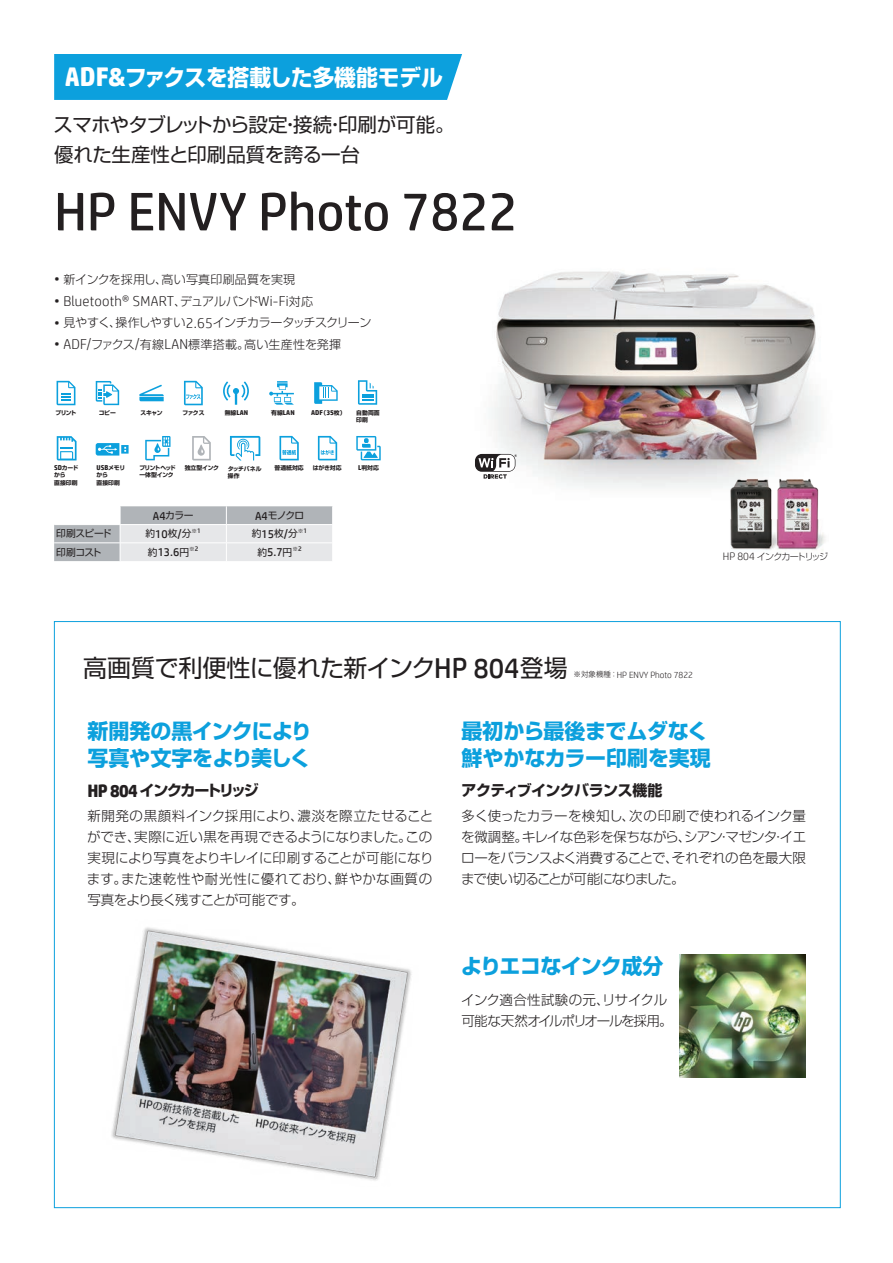
<style>
.page{position:relative;width:893px;height:1263px;background:#fff}
.page>*{position:absolute;margin:0;border:0;box-sizing:border-box;transform-origin:0 0}
.t1{font:54px "HP Simplified";color:#231f20}
.f_bottum_catch{font:24px "Shin Go Pro";letter-spacing:-.01em;color:#231f20}
.t2{font:700 22.5px "Shin Go Pro";letter-spacing:-.01em;color:#fff}
.f_bottum_catch-2{font:700 21px "Shin Go Pro";letter-spacing:-.03em;color:#0ca0dd}
.f_bottum_catch-3{font:700 21px "Shin Go Pro";color:#0ca0dd}
.t3{font:19.5px "Shin Go Pro";letter-spacing:-.03em;color:#231f20}
.f_bottum_catch-4{font:700 15px "Shin Go Pro";letter-spacing:-.115em;color:#231f20}
.f_bottum_catch-5{font:700 15px "Shin Go Pro";letter-spacing:-.045em;color:#231f20}
.f_bottum_catch-6{font:300 14.4px "HP Simplified";letter-spacing:.015em;color:#231f20}
.f_bottum_catch-7{font:300 13.5px/21px "Shin Go Pro";letter-spacing:-.025em;color:#231f20;text-align:justify}
.f_bottum_catch-8{font:300 13.5px/21px "Shin Go Pro";letter-spacing:-.045em;color:#231f20}
.f_bottum_catch-9{font:300 12px "Shin Go Pro";letter-spacing:.02em;color:#231f20}
.f_bottum_catch-10{font:300 12px "Shin Go Pro";letter-spacing:-.045em;color:#231f20}
.product_column_catch{font:11.7px "HP Simplified";color:#231f20}
.product_column_catch-2{font:9.75px "Shin Go Pro";letter-spacing:-.065em;color:#231f20}
.f_bottum_catch-11{font:300 9px "HP Simplified";color:#231f20}
.f_bottum_catch-12{font:300 9px "Shin Go Pro";letter-spacing:-.125em;color:#231f20}
.product_column_catch-3{font:700 7.05px "HP Simplified";color:#231f20}
.product_column_catch-4{font:700 5.85px "Shin Go Pro";letter-spacing:-.015em;color:#231f20}
.product_column_catch-5{font:700 5.85px "Shin Go Pro";letter-spacing:-.095em;color:#231f20}
.product_column_catch-6{font:5.7px "Shin Go Pro";color:#231f20}
.s1{font-family:"HP Simplified";font-size:27px}
.s2{font-family:"HP Simplified";font-size:14.4px}
.s3{font-family:"Shin Go Pro";font-size:12px}
.s4{font-family:"Shin Go Pro";font-size:5.85px}
.s5{font-family:"HP Simplified";font-size:7.05px}
.s6{font-family:"HP Simplified";font-size:11.7px}
.s7{font-family:"HP Simplified";font-size:6.75px}
.s8{font-family:"Shin Go Pro";font-size:9.75px}
.s9{font-family:"HP Simplified";font-size:10.8px}
.s10{font-family:"HP Simplified";font-size:28.8px}
.s11{font-family:"Shin Go Pro";font-size:7.5px}
.s12{font-family:"HP Simplified";font-size:18px}
</style>
<div class="page">
<img style="left:475px;top:271px;width:343px;height:217px">
<img style="left:721px;top:476px;width:104px;height:75px">
<svg style="left:54px;top:506px;width:279px;height:55px;background:#d3d5d8"></svg>
<svg style="left:314px;top:382px;width:24px;height:22px"></svg>
<svg style="left:184px;top:381px;width:19px;height:24px"></svg>
<div style="left:54px;top:54px;width:408px;height:46px;background:#0ca0dd"></div>
<svg style="left:223px;top:381px;width:26px;height:24px"></svg>
<svg style="left:96px;top:381px;width:23px;height:24px"></svg>
<svg style="left:139px;top:385px;width:25px;height:16px"></svg>
<svg style="left:57px;top:381px;width:18px;height:24px"></svg>
<svg style="left:230px;top:436px;width:30px;height:24px"></svg>
<svg style="left:358px;top:380px;width:19px;height:25px"></svg>
<svg style="left:356px;top:436px;width:25px;height:24px"></svg>
<svg style="left:279px;top:436px;width:20px;height:24px"></svg>
<svg style="left:318px;top:436px;width:19px;height:24px"></svg>
<svg style="left:145px;top:436px;width:26px;height:24px"></svg>
<div style="left:475px;top:454px;width:40px;height:18px;background:#231f20;border-radius:7px"></div>
<svg style="left:478px;top:454px;width:39px;height:25px"></svg>
<svg style="left:269px;top:381px;width:25px;height:24px"></svg>
<svg style="left:192px;top:436px;width:19px;height:24px"></svg>
<svg style="left:96px;top:443px;width:33px;height:13px"></svg>
<svg style="left:57px;top:436px;width:20px;height:24px"></svg>
<img style="left:680px;top:954px;width:126px;height:123px">
<img style="left:111px;top:927px;width:301px;height:254px">
<p class="t2" style="left:65px;top:59px;width:380px"><span class="s1">ADF&amp;</span>ファクスを搭載した多機能モデル</p>
<p class="t3" style="left:54px;top:109px;width:403px">スマホやタブレットから設定・接続・印刷が可能。</p>
<p class="t3" style="left:54px;top:139px;width:307px">優れた生産性と印刷品質を誇る一台</p>
<p class="t1" style="left:54px;top:176px;width:464px">HP ENVY Photo 7822</p>
<p class="f_bottum_catch-9" style="left:54px;top:270px;width:243px"><span class="s2">•</span> 新インクを採用し、高い写真印刷品質を実現</p>
<p class="f_bottum_catch-6" style="left:54px;top:292px;width:260px">• Bluetooth® SMART<span class="s3">、デュアルバンド</span>Wi-Fi<span class="s3">対応</span></p>
<p class="f_bottum_catch-10" style="left:54px;top:313px;width:319px"><span class="s2">•</span> 見やすく、操作しやすい<span class="s2">2.65</span>インチカラータッチスクリーン</p>
<p class="f_bottum_catch-9" style="left:54px;top:334px;width:288px"><span class="s2">• ADF/</span>ファクス<span class="s2">/</span>有線<span class="s2">LAN</span>標準搭載。高い生産性を発揮</p>
<p class="product_column_catch-4" style="left:183px;top:408px;width:23px">ファクス</p>
<p class="product_column_catch-3" style="left:271px;top:408px;width:25px"><span class="s4">有線</span>LAN</p>
<p class="product_column_catch-4" style="left:356px;top:408px;width:25px">自動両面</p>
<p class="product_column_catch-4" style="left:356px;top:415px;width:13px">印刷</p>
<p class="product_column_catch-4" style="left:55px;top:408px;width:23px">プリント</p>
<p class="product_column_catch-4" style="left:99px;top:408px;width:19px">コピー</p>
<p class="product_column_catch-4" style="left:141px;top:408px;width:24px">スキャン</p>
<p class="product_column_catch-3" style="left:225px;top:408px;width:25px"><span class="s4">無線</span>LAN</p>
<p class="product_column_catch-3" style="left:311px;top:408px;width:36px">ADF<span class="s4">（</span>35<span class="s4">枚）</span></p>
<p class="product_column_catch-4" style="left:54px;top:463px;width:26px"><span class="s5">SD</span>カード</p>
<p class="product_column_catch-4" style="left:54px;top:470px;width:13px">から</p>
<p class="product_column_catch-4" style="left:54px;top:478px;width:25px">直接印刷</p>
<p class="product_column_catch-3" style="left:97px;top:463px;width:30px">USB<span class="s4">メモリ</span></p>
<p class="product_column_catch-4" style="left:97px;top:470px;width:13px">から</p>
<p class="product_column_catch-4" style="left:97px;top:478px;width:25px">直接印刷</p>
<p class="product_column_catch-5" style="left:139px;top:463px;width:38px">プリントヘッド</p>
<p class="product_column_catch-4" style="left:185px;top:463px;width:36px">独立型インク</p>
<p class="product_column_catch-4" style="left:274px;top:463px;width:31px">普通紙対応</p>
<p class="product_column_catch-4" style="left:313px;top:463px;width:30px">はがき対応</p>
<p class="product_column_catch-4" style="left:358px;top:463px;width:22px"><span class="s5">L</span>判対応</p>
<p class="product_column_catch-4" style="left:139px;top:470px;width:36px">一体型インク</p>
<p class="product_column_catch-4" style="left:228px;top:464px;width:35px">タッチパネル</p>
<p class="product_column_catch-4" style="left:228px;top:471px;width:13px">操作</p>
<p class="product_column_catch-2" style="left:153px;top:507px;width:42px"><span class="s6">A4</span>カラー</p>
<p class="product_column_catch-2" style="left:255px;top:507px;width:51px"><span class="s6">A4</span>モノクロ</p>
<p class="product_column_catch-2" style="left:56px;top:526px;width:57px">印刷スピード</p>
<p class="product_column_catch-2" style="left:145px;top:526px;width:48px">約<span class="s6">10</span>枚<span class="s6">/</span>分</p>
<p class="product_column_catch-6" style="left:192px;top:526px;width:11px">※<span class="s7">1</span></p>
<p class="product_column_catch-2" style="left:252px;top:526px;width:48px">約<span class="s6">15</span>枚<span class="s6">/</span>分</p>
<p class="product_column_catch-6" style="left:298px;top:526px;width:11px">※<span class="s7">1</span></p>
<p class="product_column_catch-2" style="left:56px;top:544px;width:47px">印刷コスト</p>
<p class="product_column_catch" style="left:148px;top:544px;width:43px"><span class="s8">約</span>13.6<span class="s8">円</span></p>
<p class="product_column_catch-6" style="left:189px;top:544px;width:11px">※<span class="s7">2</span></p>
<p class="product_column_catch" style="left:257px;top:544px;width:36px"><span class="s8">約</span>5.7<span class="s8">円</span></p>
<p class="product_column_catch-6" style="left:292px;top:544px;width:11px">※<span class="s7">2</span></p>
<p class="f_bottum_catch-12" style="left:723px;top:549px;width:107px"><span class="s9">HP 804</span> インクカートリッジ</p>
<p class="f_bottum_catch" style="left:83px;top:648px;width:486px">高画質で利便性に優れた新インク<span class="s10">HP 804</span>登場</p>
<p class="f_bottum_catch-11" style="left:574px;top:669px;width:121px"><span class="s11">※対象機種：</span>HP ENVY Photo 7822</p>
<p class="f_bottum_catch-2" style="left:87px;top:714px;width:226px">新開発の黒インクにより</p>
<p class="f_bottum_catch-2" style="left:87px;top:741px;width:225px">写真や文字をより美しく</p>
<p class="f_bottum_catch-2" style="left:462px;top:714px;width:248px">最初から最後までムダなく</p>
<p class="f_bottum_catch-3" style="left:462px;top:741px;width:251px">鮮やかなカラー印刷を実現</p>
<p class="f_bottum_catch-4" style="left:87px;top:778px;width:173px"><span class="s12">HP 804</span> インクカートリッジ</p>
<p class="f_bottum_catch-7" style="left:87px;top:804px;width:348px">新開発の黒顔料インク採用により、濃淡を際立たせることができ、実際に近い黒を再現できるようになりました。この実現により写真をよりキレイに印刷することが可能になります。また速乾性や耐光性に優れており、鮮やかな画質の写真をより長く残すことが可能です。</p>
<p class="f_bottum_catch-5" style="left:462px;top:778px;width:203px">アクティブインクバランス機能</p>
<p class="f_bottum_catch-7" style="left:461px;top:804px;width:347px">多く使ったカラーを検知し、次の印刷で使われるインク量を微調整。キレイな色彩を保ちながら、シアン・マゼンタ・イエローをバランスよく消費することで、それぞれの色を最大限まで使い切ることが可能になりました。</p>
<p class="f_bottum_catch-2" style="left:461px;top:949px;width:204px">よりエコなインク成分</p>
<p class="f_bottum_catch-8" style="left:461px;top:988px;width:213px">インク適合性試験の元、リサイクル可能な天然オイルポリオールを採用。</p>
</div>
